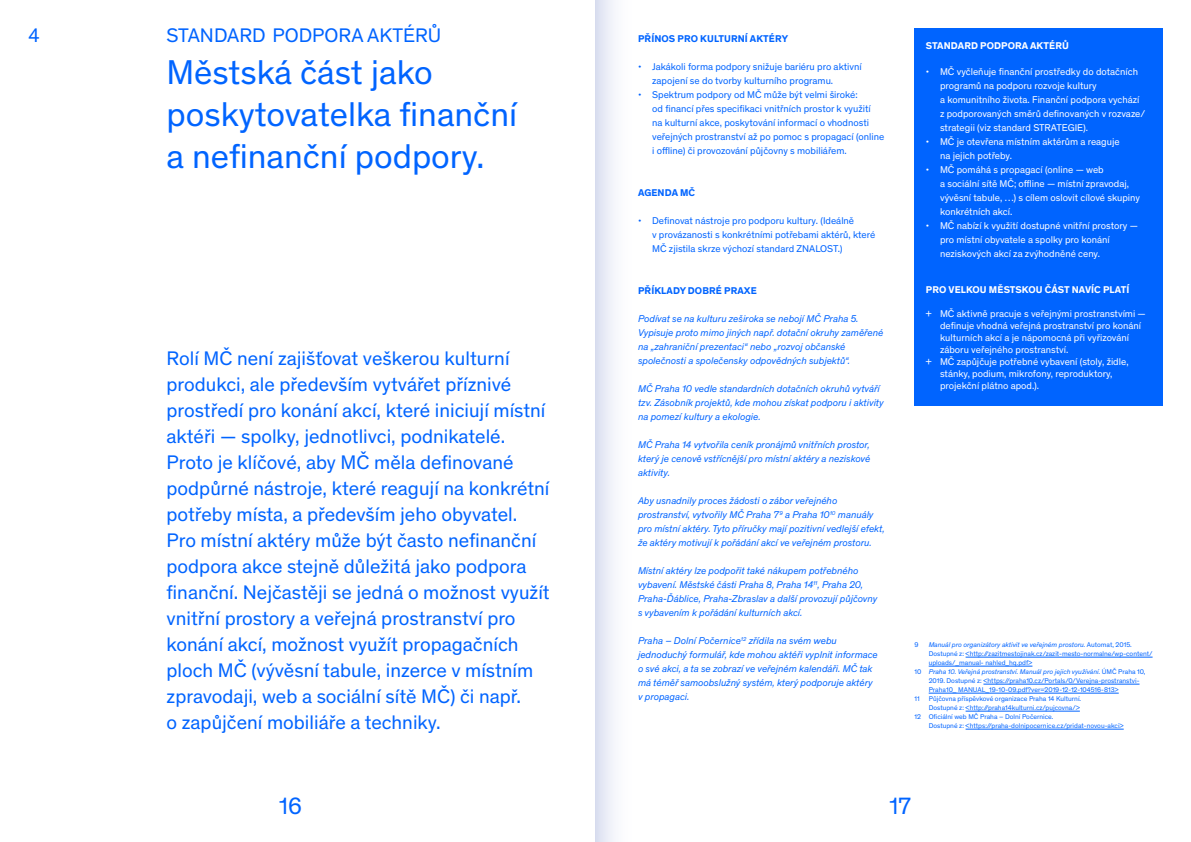
<style>
.page{position:relative;width:1191px;height:842px;background:#fff}
.page>*{position:absolute;margin:0;border:0;box-sizing:border-box;transform-origin:0 0}
.t1{font:35px/42px "Theinhardt";color:#0064ff}
.t2{font:24px "Theinhardt";color:#0064ff}
.t3{font:20px/26px "Theinhardt";color:#0064ff}
.t4{font:italic 10px/14px "Theinhardt";color:#0064ff}
.t5{font:10px/14px "Theinhardt";color:#fff}
.t6{font:10px/14px "Theinhardt";color:#0064ff}
.t7{font:700 10px "Theinhardt";letter-spacing:.01em;color:#fff}
.t8{font:700 10px "Theinhardt";letter-spacing:.01em;color:#0064ff}
.t9{font:7px "Theinhardt";color:#0064ff}
.t10{font:italic 7px "Theinhardt";color:#0064ff}
.s1{font-style:normal}
</style>
<div class="page">
<div style="left:595px;top:0;width:53px;height:842px;background:linear-gradient(to right,#e3e6f4,#fff)"></div>
<div style="left:914px;top:28px;width:248px;height:378px;background:#0064ff"></div>
<hr style="left:965px;top:657px;width:187px;height:1px;background:#0064ff">
<hr style="left:928px;top:666px;width:104px;height:1px;background:#0064ff">
<hr style="left:983px;top:684px;width:156px;height:1px;background:#0064ff">
<hr style="left:928px;top:693px;width:190px;height:1px;background:#0064ff">
<hr style="left:965px;top:711px;width:114px;height:1px;background:#0064ff">
<hr style="left:965px;top:729px;width:158px;height:1px;background:#0064ff">
<h3 class="t3" style="left:167px;top:22px;width:276px">STANDARD PODPORA AKTÉRŮ</h3>
<h1 class="t1" style="left:167px;top:50px;width:352px">Městská část jako poskytovatelka finanční a nefinanční podpory.</h1>
<h3 class="t3" style="left:28px;top:22px;width:13px">4</h3>
<p class="t8" style="left:638px;top:32px;width:76px">PŘÍNOS PRO KULTURNÍ</p>
<p class="t8" style="left:750px;top:32px;width:33px">AKTÉRY</p>
<p class="t6" style="left:652px;top:60px;width:211px;text-indent:-14px">• Jakákoli forma podpory snižuje bariéru pro aktivní zapojení se do tvorby kulturního programu.</p>
<p class="t6" style="left:652px;top:88px;width:234px;text-indent:-14px">• Spektrum podpory od MČ může být velmi široké:<br>od financí přes specifikaci vnitřních prostor k využití<br>na kulturní akce, poskytování informací o vhodnosti veřejných prostranství až po pomoc s propagací (online i offline) či provozování půjčovny s mobiliářem.</p>
<p class="t8" style="left:638px;top:186px;width:58px">AGENDA MČ</p>
<p class="t6" style="left:652px;top:214px;width:225px;text-indent:-14px">• Definovat nástroje pro podporu kultury. (Ideálně<br>v provázanosti s konkrétními potřebami aktérů, které<br>MČ zjistila skrze výchozí standard ZNALOST.)</p>
<p class="t8" style="left:638px;top:284px;width:120px">PŘÍKLADY DOBRÉ PRAXE</p>
<p class="t4" style="left:638px;top:311px;width:247px">Podívat se na kulturu zeširoka se nebojí MČ Praha 5.<br>Vypisuje proto mimo jiných např. dotační okruhy zaměřené na „zahraniční prezentaci“ nebo „rozvoj občanské společnosti a společensky odpovědných subjektů“.</p>
<p class="t4" style="left:638px;top:381px;width:247px">MČ Praha 10 vedle standardních dotačních okruhů vytváří tzv. Zásobník projektů, kde mohou získat podporu i aktivity na pomezí kultury a ekologie.</p>
<p class="t4" style="left:638px;top:437px;width:234px;text-align:justify">MČ Praha 14 vytvořila ceník pronájmů vnitřních prostor, který je cenově vstřícnější pro místní aktéry a neziskové aktivity.</p>
<p class="t4" style="left:638px;top:493px;width:248px">Aby usnadnily proces žádosti o zábor veřejného prostranství, vytvořily MČ Praha 7<sup>9</sup> a Praha 10<sup>10</sup> manuály pro místní aktéry. Tyto příručky mají pozitivní vedlejší efekt, že aktéry motivují k pořádání akcí ve veřejném prostoru.</p>
<p class="t4" style="left:638px;top:563px;width:241px">Místní aktéry lze podpořit také nákupem potřebného vybavení. Městské části Praha 8, Praha 14<sup>11</sup>, Praha 20, Praha-Ďáblice, Praha-Zbraslav a další provozují půjčovny s vybavením k pořádání kulturních akcí.</p>
<p class="t4" style="left:638px;top:633px;width:241px">Praha – Dolní Počernice<sup>12</sup> zřídila na svém webu jednoduchý formulář, kde mohou aktéři vyplnit informace o své akci, a ta se zobrazí ve veřejném kalendáři. MČ tak má téměř samoobslužný systém, který podporuje aktéry v propagaci.</p>
<p class="t3" style="left:167px;top:344px;width:385px">Rolí MČ není zajišťovat veškerou kulturní produkci, ale především vytvářet příznivé prostředí pro konání akcí, které iniciují místní aktéři — spolky, jednotlivci, podnikatelé.<br>Proto je klíčové, aby MČ měla definované podpůrné nástroje, které reagují na konkrétní potřeby místa, a především jeho obyvatel.<br>Pro místní aktéry může být často nefinanční podpora akce stejně důležitá jako podpora finanční. Nejčastěji se jedná o možnost využít vnitřní prostory a veřejná prostranství pro konání akcí, možnost využít propagačních ploch MČ (vývěsní tabule, inzerce v místním zpravodaji, web a sociální sítě MČ) či např.<br>o zapůjčení mobiliáře a techniky.</p>
<p class="t7" style="left:926px;top:38px;width:144px">STANDARD POD PORA AKTÉRŮ</p>
<p class="t5" style="left:940px;top:64px;width:207px;text-indent:-14px">• MČ vyčleňuje finanční prostředky do dotačních programů na podporu rozvoje kultury<br>a komunitního života. Finanční podpora vychází z podporovaných směrů definovaných v rozvaze/ strategii (viz standard STRATEGIE).</p>
<p class="t5" style="left:940px;top:134px;width:181px;text-indent:-14px">• MČ je otevřena místním aktérům a reaguje na jejich potřeby.</p>
<p class="t5" style="left:940px;top:162px;width:202px;text-indent:-14px">• MČ pomáhá s propagací (online — web<br>a sociální sítě MČ; offline — místní zpravodaj, vývěsní tabule, …) s cílem oslovit cílové skupiny konkrétních akcí.</p>
<p class="t5" style="left:940px;top:218px;width:199px;text-indent:-14px">• MČ nabízí k využití dostupné vnitřní prostory — pro místní obyvatele a spolky pro konání neziskových akcí za zvýhodněné ceny.</p>
<p class="t7" style="left:926px;top:282px;width:205px">PRO VEL KOU MĚSTSKOU ČÁST NAVÍC PLATÍ</p>
<p class="t5" style="left:926px;top:306px;width:221px">+ MČ aktivně pracuje s veřejnými prostranstvími —</p>
<p class="t5" style="left:940px;top:318px;width:203px">definuje vhodná veřejná prostranství pro konání</p>
<p class="t5" style="left:940px;top:330px;width:191px">kulturních akcí a je nápomocná při vyřizování</p>
<p class="t5" style="left:940px;top:342px;width:130px">záboru veřejného prostranství.</p>
<p class="t5" style="left:926px;top:354px;width:204px">+ MČ zapůjčuje potřebné vybavení (stoly, židle,</p>
<p class="t5" style="left:940px;top:366px;width:174px">stánky, podium, mikrofony, reproduktory,</p>
<p class="t5" style="left:940px;top:378px;width:101px">projekční plátno apod.).</p>
<p class="t9" style="left:914px;top:640px;width:6px">9</p>
<p class="t10" style="left:928px;top:640px;width:205px">Manuál pro organizátory aktivit ve veřejném prostoru. <span class="s1">Automat, 2015.</span></p>
<p class="t9" style="left:928px;top:649px;width:225px">Dostupné z: &lt;http://zazitmestojinak.cz/zazit-mesto-normalne/wp-content/</p>
<p class="t9" style="left:928px;top:658px;width:105px">uploads/_manual- nahled_hq.pdf&gt;</p>
<p class="t10" style="left:914px;top:667px;width:232px"><span class="s1">10</span> Praha 10. Veřejná prostranství. Manuál pro jejich využívání. <span class="s1">ÚMČ Praha 10,</span></p>
<p class="t9" style="left:928px;top:676px;width:212px">2019. Dostupné z: &lt;https://praha10.cz/Portals/0/Verejna-prostranstvi-</p>
<p class="t9" style="left:928px;top:685px;width:191px">Praha10_ MANUAL_19-10-09.pdf?ver=2019-12-12-104516-813&gt;</p>
<p class="t9" style="left:914px;top:694px;width:7px">11</p>
<p class="t9" style="left:928px;top:694px;width:154px">Půjčovna příspěvkové organizace Praha 14 Kulturní.</p>
<p class="t9" style="left:928px;top:703px;width:153px">Dostupné z: &lt;http://praha14kulturni.cz/pujcovna/&gt;</p>
<p class="t9" style="left:914px;top:712px;width:140px">12 Oficiální web MČ Praha – Dolní Počernice.</p>
<p class="t9" style="left:928px;top:721px;width:196px">Dostupné z: &lt;https://praha-dolnipocernice.cz/pridat-novou-akci&gt;</p>
<h2 class="t2" style="left:279px;top:789px;width:24px">16</h2>
<h2 class="t2" style="left:889px;top:789px;width:23px">17</h2>
</div>
